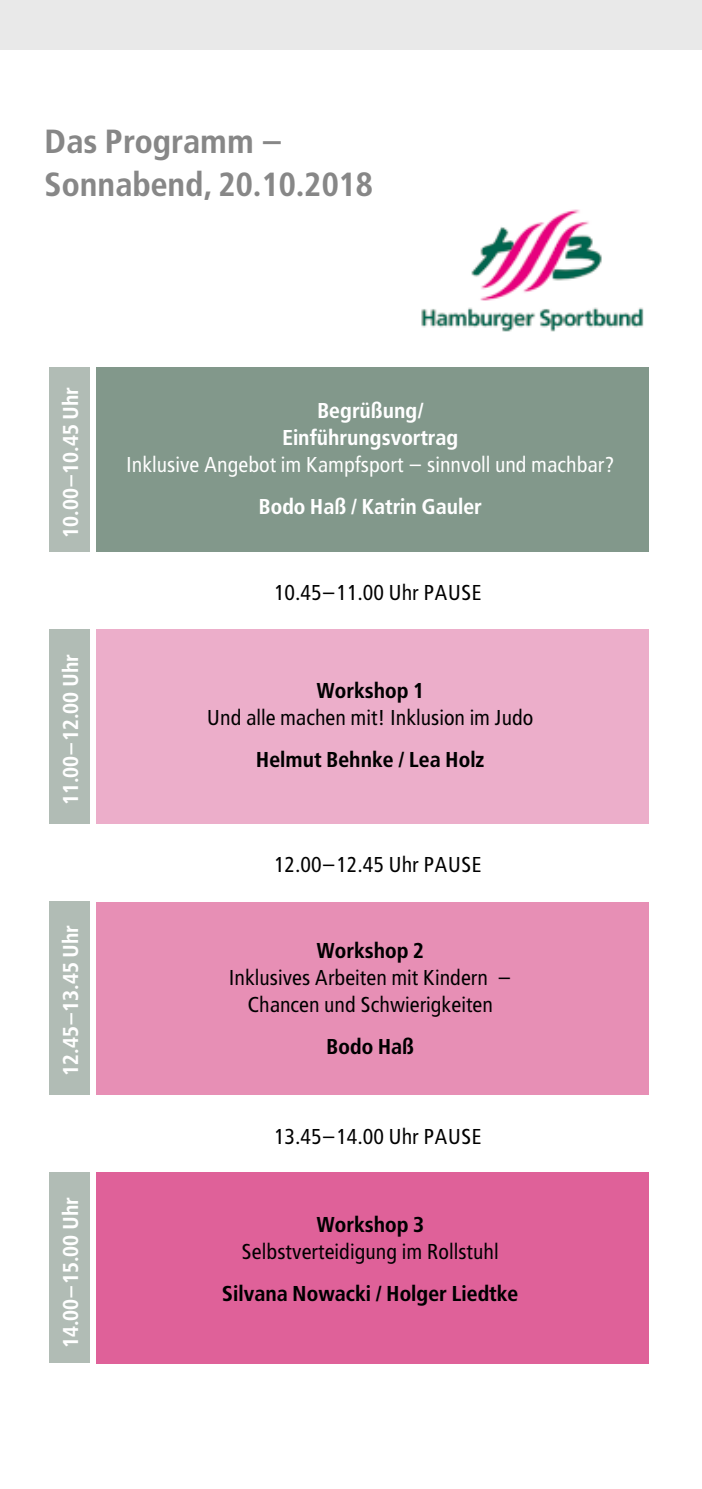
<style>
.page{position:relative;width:702px;height:1489px;background:#fff}
.page>*{position:absolute;margin:0;border:0;box-sizing:border-box;transform-origin:0 0}
.t1{font:35px/42px "Frutiger Bol Con";color:#878787}
.t2{font:22.5px/27px "Frutiger Reg Con";color:#000;text-align:center}
.t3{font:22.5px/27px "Frutiger Bol Con";color:#fff;text-align:center}
.t4{font:22.5px "Frutiger Bol Con";color:#000}
.t5{font:22.5px "Frutiger Reg Con";color:#fff}
</style>
<div class="page">
<div style="left:96px;top:368px;width:552px;height:193px;background:#82988b"></div>
<div style="left:96px;top:613px;width:552px;height:219px;background:#ecaeca"></div>
<div style="left:96px;top:902px;width:552px;height:193px;background:#e78fb5"></div>
<div style="left:96px;top:1170px;width:552px;height:193px;background:#df6199"></div>
<div style="left:49px;top:368px;width:40px;height:994px;background:#b1bcb5"></div>
<div style="left:40px;top:552px;width:613px;height:76px;background:#fff"></div>
<div style="left:40px;top:824px;width:613px;height:76px;background:#fff"></div>
<div style="left:40px;top:1095px;width:613px;height:76px;background:#fff"></div>
<img style="left:421px;top:209px;width:223px;height:123px">
<div style="left:0;top:0;width:702px;height:50px;background:#e9e9e9"></div>
<h1 class="t1" style="left:44px;top:120px;width:330px">Das Programm –<br>Sonnabend, 20.10.2018</h1>
<p class="t3" style="left:57px;top:538px;width:152px;rotate:-90deg">10.00–10.45 Uhr</p>
<p class="t3" style="left:57px;top:805px;width:152px;rotate:-90deg">11.00–12.00 Uhr</p>
<p class="t3" style="left:57px;top:1075px;width:152px;rotate:-90deg">12.45–13.45 Uhr</p>
<p class="t3" style="left:57px;top:1348px;width:152px;rotate:-90deg">14.00–15.00 Uhr</p>
<p class="t3" style="left:282px;top:397px;width:178px">Begrüßung/<br>Einführungsvortrag</p>
<p class="t5" style="left:126px;top:451px;width:489px">Inklusive Angebot im Kampfsport – sinnvoll und machbar?</p>
<p class="t3" style="left:258px;top:493px;width:225px">Bodo Haß / Katrin Gauler</p>
<p class="t2" style="left:274px;top:579px;width:209px">10.45–11.00 Uhr PAUSE</p>
<p class="t4" style="left:316px;top:677px;width:109px">Workshop 1</p>
<p class="t2" style="left:207px;top:703px;width:328px">Und alle machen mit! Inklusion im Judo</p>
<p class="t4" style="left:256px;top:746px;width:230px">Helmut Behnke / Lea Holz</p>
<p class="t2" style="left:274px;top:851px;width:209px">12.00–12.45 Uhr PAUSE</p>
<p class="t4" style="left:316px;top:938px;width:109px">Workshop 2</p>
<p class="t2" style="left:229px;top:963px;width:284px">Inklusives Arbeiten mit Kindern –<br>Chancen und Schwierigkeiten</p>
<p class="t4" style="left:326px;top:1034px;width:89px">Bodo Haß</p>
<p class="t2" style="left:274px;top:1122px;width:209px">13.45–14.00 Uhr PAUSE</p>
<p class="t4" style="left:316px;top:1211px;width:109px">Workshop 3</p>
<p class="t2" style="left:241px;top:1237px;width:258px">Selbstverteidigung im Rollstuhl</p>
<p class="t4" style="left:222px;top:1280px;width:298px">Silvana Nowacki / Holger Liedtke</p>
</div>
